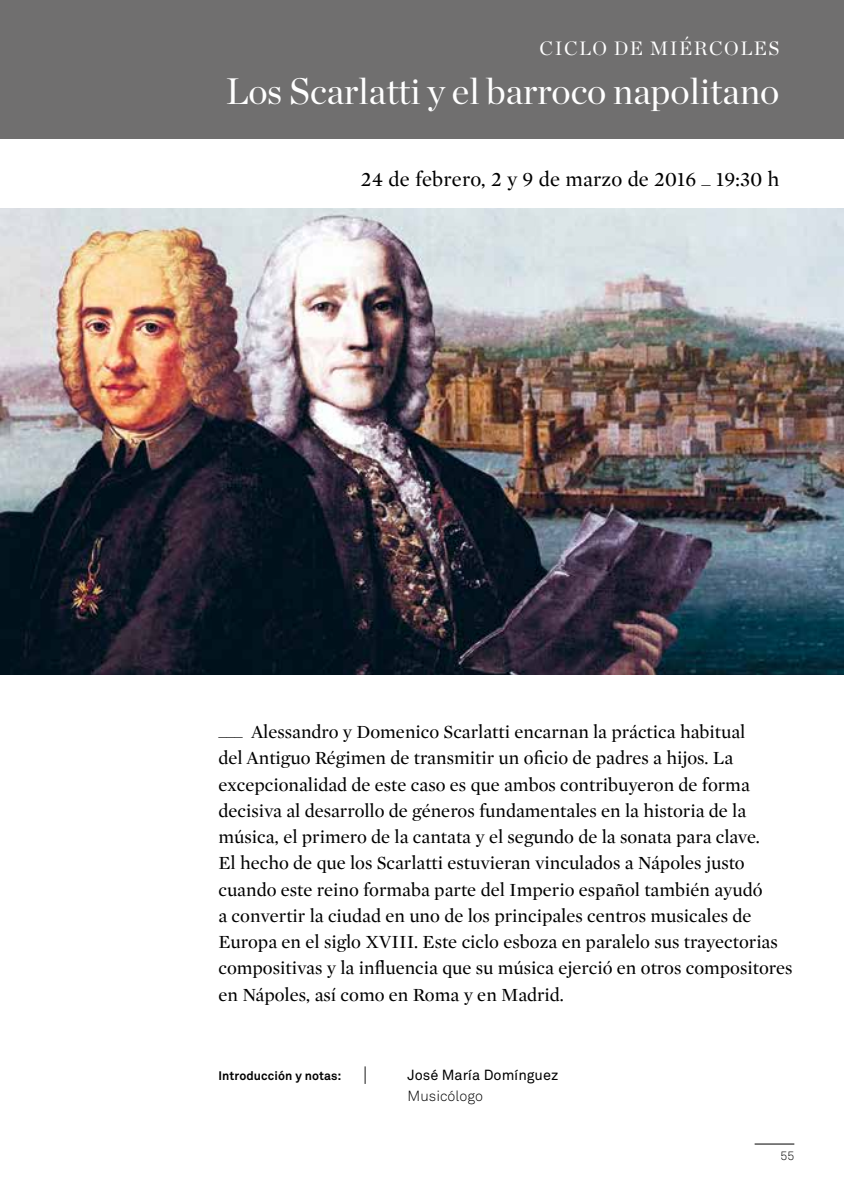
<style>
.page{position:relative;width:844px;height:1191px;background:#fff}
.page>*{position:absolute;margin:0;border:0;box-sizing:border-box;transform-origin:0 0}
.t1{font:36.75px "Chronicle Display";color:#fff}
.t2{font:21px "Mercury Display";letter-spacing:.01em;color:#000}
.t3{font:19.25px "Chronicle Display";letter-spacing:.08em;color:#fff}
.t4{font:18.9px/26.2px "Mercury Display";color:#000}
.t5{font:14.53px "Akkurat";color:#000}
.t6{font:300 14.53px "Akkurat";color:#000}
.t7{font:700 12.25px "Akkurat";letter-spacing:.01em;color:#000}
.t8{font:300 12.08px "Akkurat";color:#000}
.s1{font-family:"Chronicle Text G1";font-weight:400;font-size:19.25px}
</style>
<div class="page">
<hr style="left:754px;top:1143px;width:40px;height:1px;background:#000">
<div style="left:0;top:0;width:843px;height:139px;background:#706f6f"></div>
<img style="left:0;top:208px;width:843px;height:467px">
<p class="t3" style="left:539px;top:34px;width:241px">CICLO DE MIÉRCOLES</p>
<h1 class="t1" style="left:226px;top:63px;width:555px">Los Scarlatti y el barroco napolitano</h1>
<p class="t2" style="left:360px;top:164px;width:420px">24 de febrero, 2 y 9 de marzo de 2016 _ 19:30 h</p>
<p class="t4" style="left:218px;top:718px;width:575px">___ Alessandro y Domenico Scarlatti encarnan la práctica habitual<br>del Antiguo Régimen de transmitir un oficio de padres a hijos. La excepcionalidad de este caso es que ambos contribuyeron de forma decisiva al desarrollo de géneros fundamentales en la historia de la música, el primero de la cantata y el segundo de la sonata para clave.<br>El hecho de que los Scarlatti estuvieran vinculados a Nápoles justo cuando este reino formaba parte del Imperio español también ayudó<br>a convertir la ciudad en uno de los principales centros musicales de Europa en el siglo XVIII. Este ciclo esboza en paralelo sus trayectorias compositivas y la influencia que su música ejerció en otros compositores en Nápoles, así como en Roma y en Madrid.</p>
<p class="t7" style="left:218px;top:1068px;width:151px">Introducción y notas: <span class="s1">|</span></p>
<p class="t5" style="left:407px;top:1066px;width:152px">José María Domínguez</p>
<p class="t6" style="left:407px;top:1087px;width:77px">Musicólogo</p>
<p class="t8" style="left:780px;top:1148px;width:15px">55</p>
</div>
